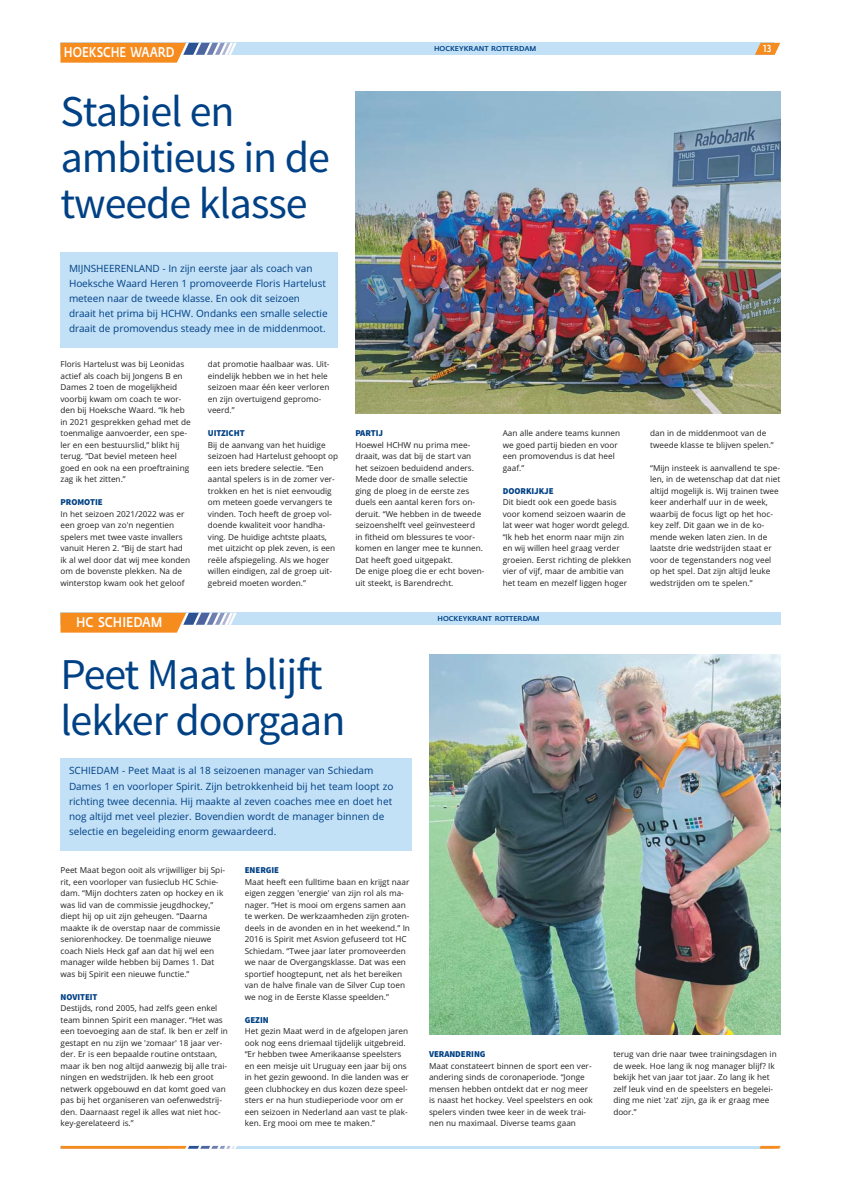
<style>
.page{position:relative;width:842px;height:1191px;background:#fff}
.page>*{position:absolute;margin:0;border:0;box-sizing:border-box;transform-origin:0 0}
.t1{font:44px/46px "Source Sans Pro";letter-spacing:-.025em;color:#004185}
.t2{font:500 14px "Fedra Sans";color:#fff;scale:.8 1}
.t3{font:500 14px "Fedra Sans";color:#fff;scale:.85 1}
.t4{font:10px/15px "Open Sans";color:#004185}
.t5{font:500 10px "Fedra Sans";color:#fff;scale:.9 1}
.t6{font:900 9px "Source Sans Pro";letter-spacing:-.005em;color:#004185}
.t7{font:8.2px/11.5px "Open Sans";color:#231f20}
.t8{font:500 7px "Fedra Sans";color:#004185}
</style>
<div class="page">
<hr style="left:61px;top:1145px;width:713px;height:3px;background:#c2e0f6">
<svg style="left:61px;top:1145px;width:176px;height:3px"></svg>
<svg style="left:759px;top:1145px;width:22px;height:3px"></svg>
<div style="left:60px;top:43px;width:713px;height:12px;background:#c2e0f6"></div>
<svg style="left:60px;top:43px;width:177px;height:20px;background:#e6a15e"></svg>
<svg style="left:755px;top:43px;width:25px;height:12px"></svg>
<div style="left:60px;top:252px;width:278px;height:95px;background:#c2e0f6"></div>
<img style="left:355px;top:91px;width:425px;height:322px">
<div style="left:60px;top:613px;width:720px;height:12px;background:#c2e0f6"></div>
<svg style="left:61px;top:613px;width:176px;height:19px;background:#e59f5a"></svg>
<div style="left:60px;top:758px;width:352px;height:92px;background:#c2e0f6"></div>
<img style="left:429px;top:655px;width:351px;height:379px">
<h2 class="t2" style="left:64px;top:46px;width:140px">HOEKSCHE WAARD</h2>
<p class="t5" style="left:763px;top:44px;width:11px">13</p>
<p class="t8" style="left:434px;top:46px;width:104px">HOCKEYKRANT ROTTERDAM</p>
<h1 class="t1" style="left:60px;top:92px;width:271px">Stabiel en ambitieus in de tweede klasse</h1>
<p class="t4" style="left:69px;top:262px;width:260px">MIJNSHEERENLAND - In zijn eerste jaar als coach van Hoeksche Waard Heren 1 promoveerde Floris Hartelust meteen naar de tweede klasse. En ook dit seizoen draait het prima bij HCHW. Ondanks een smalle selectie draait de promovendus steady mee in de middenmoot.</p>
<p class="t7" style="left:60px;top:359px;width:132px">Floris Hartelust was bij Leonidas actief als coach bij Jongens B en<br>Dames 2 toen de mogelijkheid voorbij kwam om coach te wor&shy;den bij Hoeksche Waard. “Ik heb in 2021 gesprekken gehad met de toenmalige aanvoerder, een spe&shy;ler en een bestuurslid,” blikt hij terug. “Dat beviel meteen heel goed en ook na een proeftraining zag ik het zitten.”</p>
<p class="t6" style="left:60px;top:499px;width:44px">PROMOTIE</p>
<p class="t7" style="left:60px;top:509px;width:131px">In het seizoen 2021/2022 was er een groep van zo'n negentien spelers met twee vaste invallers vanuit Heren 2. “Bij de start had ik al wel door dat wij mee konden om de bovenste plekken. Na de winterstop kwam ook het geloof</p>
<h2 class="t3" style="left:76px;top:616px;width:103px">HC SCHIEDAM</h2>
<p class="t7" style="left:208px;top:359px;width:123px">dat promotie haalbaar was. Uit&shy;eindelijk hebben we in het hele seizoen maar één keer verloren en zijn overtuigend gepromo&shy;veerd.”</p>
<p class="t6" style="left:208px;top:430px;width:38px">UITZICHT</p>
<p class="t7" style="left:208px;top:440px;width:132px">Bij de aanvang van het huidige seizoen had Hartelust gehoopt op een iets bredere selectie. “Een aantal spelers is in de zomer ver&shy;trokken en het is niet eenvoudig om meteen goede vervangers te vinden. Toch heeft de groep vol&shy;doende kwaliteit voor handha&shy;ving. De huidige achtste plaats, met uitzicht op plek zeven, is een reële afspiegeling. Als we hoger willen eindigen, zal de groep uit&shy;gebreid moeten worden.”</p>
<h1 class="t1" style="left:60px;top:655px;width:286px">Peet Maat blijft lekker doorgaan</h1>
<p class="t6" style="left:355px;top:430px;width:29px">PARTIJ</p>
<p class="t7" style="left:355px;top:440px;width:131px">Hoewel HCHW nu prima mee&shy;draait, was dat bij de start van het seizoen beduidend anders.<br>Mede door de smalle selectie ging de ploeg in de eerste zes duels een aantal keren fors on&shy;deruit. “We hebben in de tweede seizoenshelft veel geïnvesteerd<br>in fitheid om blessures te voor&shy;komen en langer mee te kunnen.<br>Dat heeft goed uitgepakt.<br>De enige ploeg die er echt boven&shy;uit steekt, is Barendrecht.</p>
<p class="t7" style="left:503px;top:428px;width:119px">Aan alle andere teams kunnen we goed partij bieden en voor een promovendus is dat heel gaaf.”</p>
<p class="t6" style="left:503px;top:487px;width:52px">DOORKIJKJE</p>
<p class="t7" style="left:503px;top:497px;width:130px">Dit biedt ook een goede basis voor komend seizoen waarin de lat weer wat hoger wordt gelegd. “Ik heb het enorm naar mijn zin en wij willen heel graag verder groeien. Eerst richting de plekken vier of vijf, maar de ambitie van het team en mezelf liggen hoger</p>
<p class="t8" style="left:438px;top:616px;width:104px">HOCKEYKRANT ROTTERDAM</p>
<p class="t4" style="left:69px;top:764px;width:326px">SCHIEDAM - Peet Maat is al 18 seizoenen manager van Schiedam Dames 1 en voorloper Spirit. Zijn betrokkenheid bij het team loopt zo richting twee decennia. Hij maakte al zeven coaches mee en doet het nog altijd met veel plezier. Bovendien wordt de manager binnen de selectie en begeleiding enorm gewaardeerd.</p>
<p class="t7" style="left:650px;top:428px;width:125px">dan in de middenmoot van de tweede klasse te blijven spelen.”</p>
<p class="t7" style="left:650px;top:463px;width:132px">“Mijn insteek is aanvallend te spe&shy;len, in de wetenschap dat dat niet altijd mogelijk is. Wij trainen twee keer anderhalf uur in de week, waarbij de focus ligt op het hoc&shy;key zelf. Dit gaan we in de ko&shy;mende weken laten zien. In de laatste drie wedstrijden staat er voor de tegenstanders nog veel op het spel. Dat zijn altijd leuke wedstrijden om te spelen.”</p>
<p class="t7" style="left:60px;top:865px;width:166px">Peet Maat begon ooit als vrijwilliger bij Spi&shy;rit, een voorloper van fusieclub HC Schie&shy;dam. “Mijn dochters zaten op hockey en ik was lid van de commissie jeugdhockey,” diept hij op uit zijn geheugen. “Daarna maakte ik de overstap naar de commissie seniorenhockey. De toenmalige nieuwe coach Niels Heck gaf aan dat hij wel een manager wilde hebben bij Dames 1. Dat was bij Spirit een nieuwe functie.”</p>
<p class="t6" style="left:60px;top:993px;width:39px">NOVITEIT</p>
<p class="t7" style="left:60px;top:1003px;width:169px">Destijds, rond 2005, had zelfs geen enkel team binnen Spirit een manager. “Het was een toevoeging aan de staf. Ik ben er zelf in gestapt en nu zijn we 'zomaar' 18 jaar ver&shy;der. Er is een bepaalde routine ontstaan, maar ik ben nog altijd aanwezig bij alle trai&shy;ningen en wedstrijden. Ik heb een groot netwerk opgebouwd en dat komt goed van pas bij het organiseren van oefenwedstrij&shy;den. Daarnaast regel ik alles wat niet hoc&shy;key-gerelateerd is.”</p>
<p class="t6" style="left:245px;top:867px;width:36px">ENERGIE</p>
<p class="t7" style="left:245px;top:877px;width:167px">Maat heeft een fulltime baan en krijgt naar eigen zeggen 'energie' van zijn rol als ma&shy;nager. “Het is mooi om ergens samen aan te werken. De werkzaamheden zijn groten&shy;deels in de avonden en in het weekend.” In 2016 is Spirit met Asvion gefuseerd tot HC Schiedam. “Twee jaar later promoveerden we naar de Overgangsklasse. Dat was een sportief hoogtepunt, net als het bereiken van de halve finale van de Silver Cup toen we nog in de Eerste Klasse speelden.”</p>
<p class="t6" style="left:245px;top:1016px;width:25px">GEZIN</p>
<p class="t7" style="left:245px;top:1026px;width:166px">Het gezin Maat werd in de afgelopen jaren ook nog eens driemaal tijdelijk uitgebreid. “Er hebben twee Amerikaanse speelsters en een meisje uit Uruguay een jaar bij ons in het gezin gewoond. In die landen was er geen clubhockey en dus kozen deze speel&shy;sters er na hun studieperiode voor om er een seizoen in Nederland aan vast te plak&shy;ken. Erg mooi om mee te maken.”</p>
<p class="t6" style="left:429px;top:1051px;width:58px">VERANDERING</p>
<p class="t7" style="left:429px;top:1061px;width:165px">Maat constateert binnen de sport een ver&shy;andering sinds de coronaperiode. “Jonge mensen hebben ontdekt dat er nog meer is naast het hockey. Veel speelsters en ook spelers vinden twee keer in de week trai&shy;nen nu maximaal. Diverse teams gaan</p>
<p class="t7" style="left:613px;top:1049px;width:165px">terug van drie naar twee trainingsdagen in de week. Hoe lang ik nog manager blijf? Ik bekijk het van jaar tot jaar. Zo lang ik het zelf leuk vind en de speelsters en begelei&shy;ding me niet 'zat' zijn, ga ik er graag mee door.”</p>
</div>
